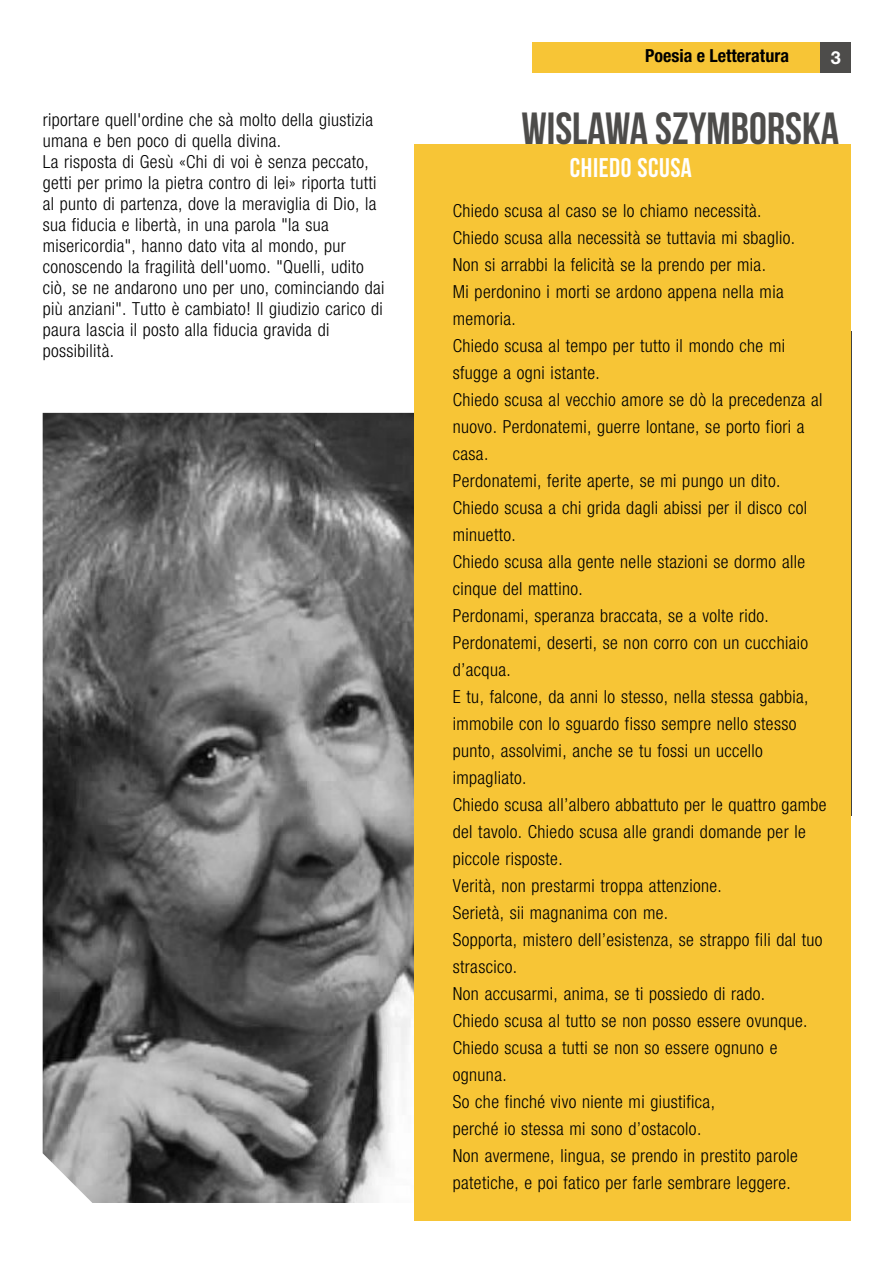
<style>
.page{position:relative;width:894px;height:1263px;background:#fff}
.page>*{position:absolute;margin:0;border:0;box-sizing:border-box;transform-origin:0 0}
.t1{font:45px "Bebas Neue";color:#4d4c4a}
.t2{font:27px "Bebas Neue";letter-spacing:.02em;color:#fff}
.t3{font:300 condensed 18px/27px "Helvetica Neue LT";letter-spacing:.02em;color:#000}
.t4{font:700 condensed 18px "Helvetica Neue LT";color:#000}
.t5{font:700 18px "Helvetica Neue LT";color:#fff}
</style>
<div class="page">
<img style="left:43px;top:413px;width:371px;height:789px">
<div style="left:414px;top:144px;width:437px;height:1076px;background:#f7c536"></div>
<div style="left:531px;top:43px;width:290px;height:30px;background:#f7c536"></div>
<div style="left:820px;top:42px;width:31px;height:31px;background:#4d4c4a"></div>
<p class="t4" style="left:645px;top:49px;width:145px">Poesia e Letteratura</p>
<p class="t5" style="left:830px;top:51px;width:11px">3</p>
<p class="t3" style="left:43px;top:111px;width:343px;line-height:21px">riportare quell'ordine che sà molto della giustizia umana e ben poco di quella divina.<br>La risposta di Gesù «Chi di voi è senza peccato, getti per primo la pietra contro di lei» riporta tutti al punto di partenza, dove la meraviglia di Dio, la sua fiducia e libertà, in una parola "la sua misericordia", hanno dato vita al mondo, pur conoscendo la fragilità dell'uomo. "Quelli, udito ciò, se ne andarono uno per uno, cominciando dai più anziani". Tutto è cambiato! Il giudizio carico di paura lascia il posto alla fiducia gravida di possibilità.</p>
<h1 class="t1" style="left:521px;top:111px;width:319px">WISLAWA SZYMBORSKA</h1>
<h2 class="t2" style="left:569px;top:157px;width:123px">CHIEDO SCUSA</h2>
<p class="t3" style="left:452px;top:199px;width:375px">Chiedo scusa al caso se lo chiamo necessità.<br>Chiedo scusa alla necessità se tuttavia mi sbaglio.<br>Non si arrabbi la felicità se la prendo per mia.<br>Mi perdonino i morti se ardono appena nella mia memoria.<br>Chiedo scusa al tempo per tutto il mondo che mi sfugge a ogni istante.<br>Chiedo scusa al vecchio amore se dò la precedenza al nuovo. Perdonatemi, guerre lontane, se porto fiori a casa.<br>Perdonatemi, ferite aperte, se mi pungo un dito.<br>Chiedo scusa a chi grida dagli abissi per il disco col minuetto.<br>Chiedo scusa alla gente nelle stazioni se dormo alle cinque del mattino.<br>Perdonami, speranza braccata, se a volte rido.<br>Perdonatemi, deserti, se non corro con un cucchiaio d’acqua.<br>E tu, falcone, da anni lo stesso, nella stessa gabbia, immobile con lo sguardo fisso sempre nello stesso punto, assolvimi, anche se tu fossi un uccello impagliato.<br>Chiedo scusa all’albero abbattuto per le quattro gambe del tavolo. Chiedo scusa alle grandi domande per le piccole risposte.<br>Verità, non prestarmi troppa attenzione.<br>Serietà, sii magnanima con me.<br>Sopporta, mistero dell’esistenza, se strappo fili dal tuo strascico.<br>Non accusarmi, anima, se ti possiedo di rado.<br>Chiedo scusa al tutto se non posso essere ovunque.<br>Chiedo scusa a tutti se non so essere ognuno e ognuna.<br>So che finché vivo niente mi giustifica,<br>perché io stessa mi sono d’ostacolo.<br>Non avermene, lingua, se prendo in prestito parole patetiche, e poi fatico per farle sembrare leggere.</p>
</div>
